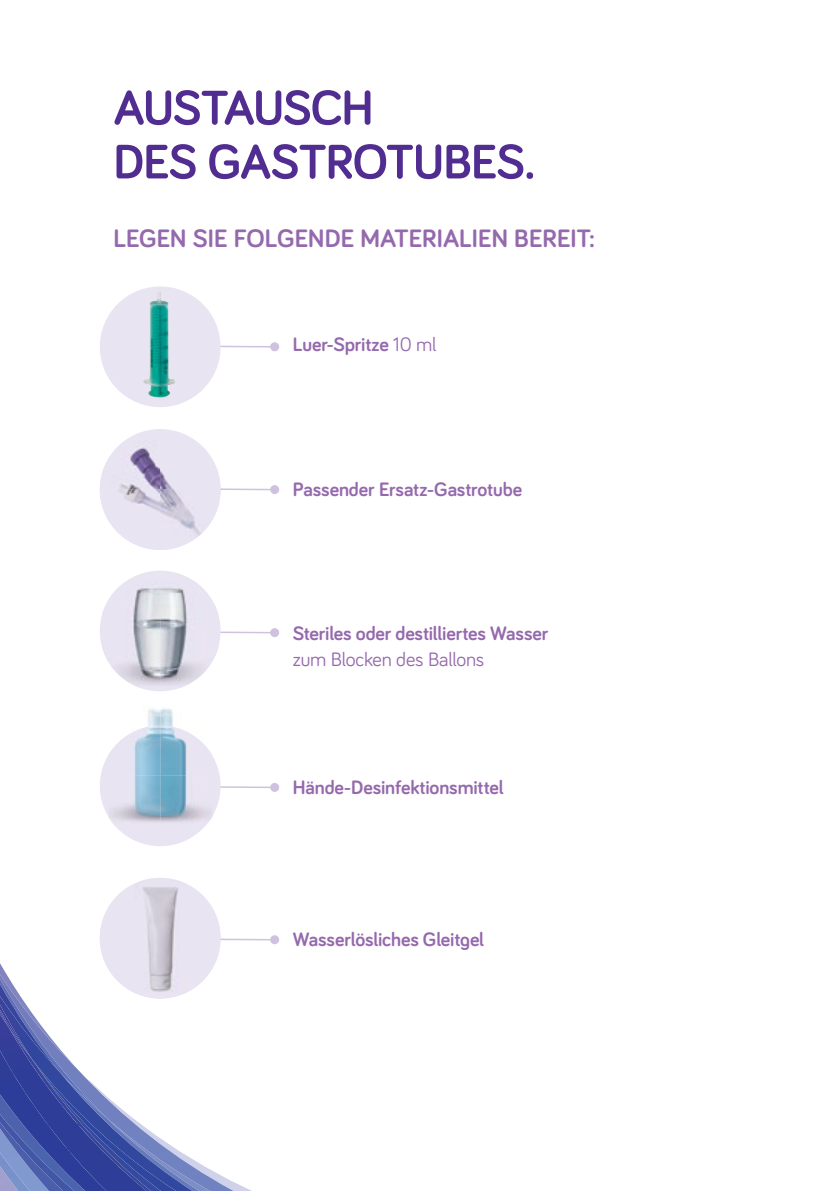
<style>
.page{position:relative;width:840px;height:1191px;background:#fff}
.page>*{position:absolute;margin:0;border:0;box-sizing:border-box;transform-origin:0 0}
.t1{font:700 50px/54px "Bariol";letter-spacing:-.02em;color:#522d91}
.t2{font:700 26px "Bariol";color:#9569ad}
.t3{font:700 20px "Bariol";letter-spacing:-.005em;color:#9569ad}
.t4{font:20px "Bariol";letter-spacing:-.01em;color:#9569ad}
.s1{font-weight:400}
</style>
<div class="page">
<img style="left:100px;top:429px;width:120px;height:121px">
<div style="left:100px;top:286px;width:120px;height:121px;background:#e9e4f1;border-radius:50%"></div>
<div style="left:100px;top:570px;width:120px;height:121px;background:#e9e4f1;border-radius:50%"></div>
<img style="left:102px;top:582px;width:116px;height:106px">
<div style="left:100px;top:725px;width:120px;height:121px;background:#e9e4f1;border-radius:50%"></div>
<img style="left:148px;top:708px;width:25px;height:17px">
<svg style="left:0;top:816px;width:279px;height:375px"></svg>
<img style="left:108px;top:725px;width:104px;height:100px">
<img style="left:100px;top:878px;width:120px;height:120px;border-radius:60px">
<hr style="left:220px;top:346px;width:54px;height:1px;background:#cfc2e0">
<div style="left:270px;top:342px;width:9px;height:9px;background:#cfc2e0;border-radius:50%"></div>
<hr style="left:220px;top:488px;width:54px;height:2px;background:#cfc2e0">
<div style="left:270px;top:485px;width:9px;height:9px;background:#cfc2e0;border-radius:50%"></div>
<hr style="left:220px;top:631px;width:54px;height:2px;background:#cfc2e0">
<div style="left:270px;top:628px;width:9px;height:9px;background:#cfc2e0;border-radius:50%"></div>
<hr style="left:220px;top:786px;width:54px;height:2px;background:#cfc2e0">
<div style="left:270px;top:783px;width:9px;height:9px;background:#cfc2e0;border-radius:50%"></div>
<hr style="left:220px;top:938px;width:54px;height:2px;background:#cfc2e0">
<div style="left:270px;top:935px;width:9px;height:9px;background:#cfc2e0;border-radius:50%"></div>
<img style="left:143px;top:291px;width:32px;height:107px">
<h1 class="t1" style="left:113px;top:79px;width:423px">AUSTAUSCH<br>DES GASTROTUBES.</h1>
<h2 class="t2" style="left:113px;top:221px;width:482px">LEGEN SIE FOLGENDE MATERIALIEN BEREIT:</h2>
<p class="t3" style="left:292px;top:330px;width:145px">Luer-Spritze <span class="s1">10 ml</span></p>
<p class="t3" style="left:292px;top:476px;width:231px">Passender Ersatz-Gastrotube</p>
<p class="t3" style="left:292px;top:619px;width:257px">Steriles oder destilliertes Wasser</p>
<p class="t4" style="left:292px;top:645px;width:193px">zum Blocken des Ballons</p>
<p class="t3" style="left:292px;top:773px;width:212px">Hände-Desinfektionsmittel</p>
<p class="t3" style="left:292px;top:925px;width:193px">Wasserlösliches Gleitgel</p>
</div>
